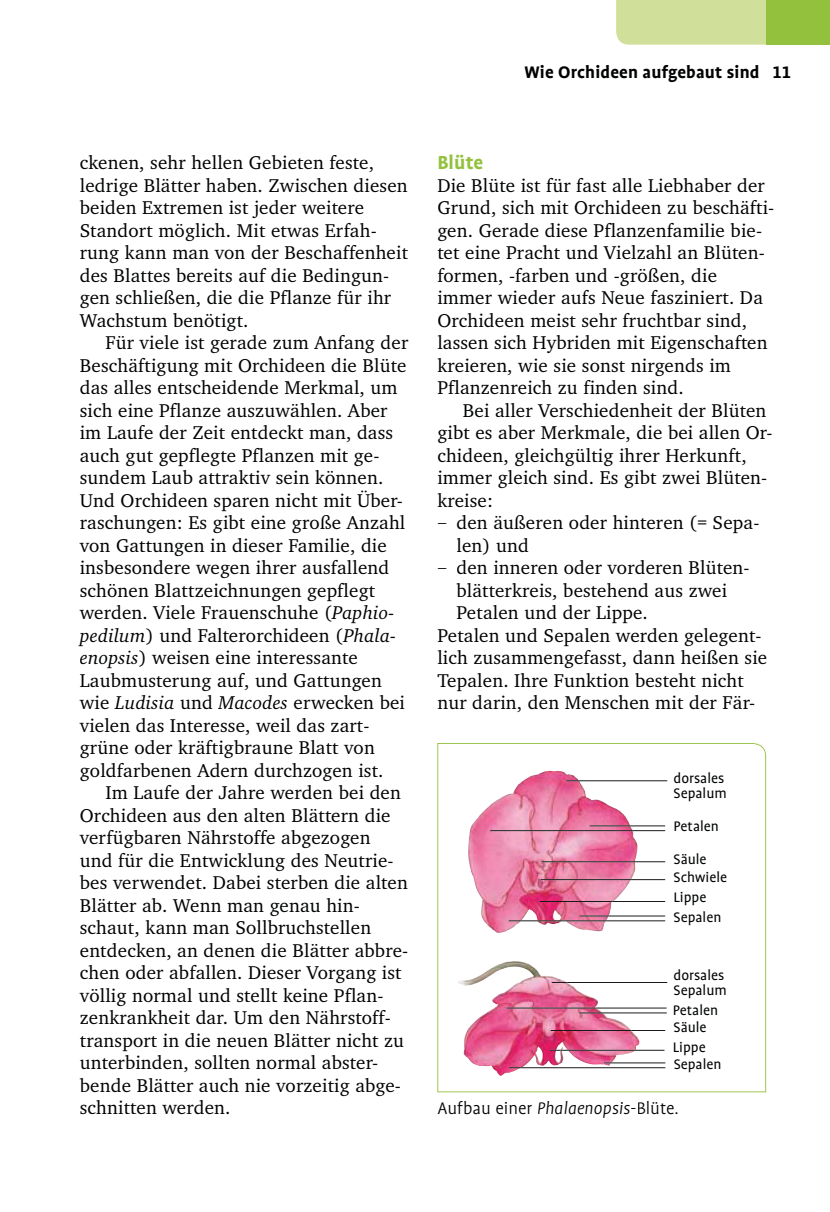
<style>
.page{position:relative;width:830px;height:1212px;background:#fff}
.page>*{position:absolute;margin:0;border:0;box-sizing:border-box;transform-origin:0 0}
.t1{font:700 21.38px "UV Profile";letter-spacing:.01em;color:#93c13e}
.t2{font:19.12px/22.5px "UV Charter";letter-spacing:.01em;color:#010202}
.t3{font:300 19.12px "UV Profile Tab";color:#010202}
.t4{font:700 19.12px "UV Profile Tab";letter-spacing:.01em;color:#010202}
.t5{font:15.75px/15.8px "UV Profile Tab";color:#010202}
.s1{font-style:italic}
</style>
<div class="page">
<div style="left:616px;top:0;width:149px;height:45px;background:#d0e09a"></div>
<div style="left:765px;top:0;width:64px;height:45px;background:#93c13e"></div>
<svg style="left:437px;top:743px;width:328px;height:349px"></svg>
<svg style="left:566px;top:780px;width:101px;height:1px"></svg>
<svg style="left:551px;top:982px;width:116px;height:1px"></svg>
<img style="left:506px;top:1007px;width:72px;height:1px">
<svg style="left:578px;top:1007px;width:88px;height:6px"></svg>
<hr style="left:629px;top:825px;width:36px;height:1px;background:#010202">
<img style="left:589px;top:825px;width:41px;height:1px">
<svg style="left:632px;top:830px;width:33px;height:1px"></svg>
<img style="left:490px;top:830px;width:142px;height:1px">
<svg style="left:634px;top:861px;width:31px;height:1px"></svg>
<img style="left:541px;top:861px;width:93px;height:1px">
<svg style="left:631px;top:1030px;width:34px;height:1px"></svg>
<img style="left:550px;top:1030px;width:81px;height:1px">
<svg style="left:635px;top:1050px;width:29px;height:1px"></svg>
<img style="left:549px;top:1050px;width:86px;height:1px">
<svg style="left:631px;top:879px;width:34px;height:1px"></svg>
<img style="left:540px;top:879px;width:91px;height:1px">
<svg style="left:612px;top:901px;width:53px;height:1px"></svg>
<img style="left:539px;top:901px;width:73px;height:1px">
<svg style="left:520px;top:915px;width:145px;height:6px"></svg>
<img style="left:508px;top:920px;width:98px;height:1px">
<svg style="left:508px;top:1062px;width:157px;height:6px"></svg>
<p class="t2" style="left:80px;top:152px;width:329px">ckenen, sehr hellen Gebieten feste, ledrige Blätter haben. Zwischen diesen beiden Extremen ist jeder weitere Standort möglich. Mit etwas Erfah&shy;rung kann man von der Beschaffenheit des Blattes bereits auf die Bedingun&shy;gen schließen, die die Pflanze für ihr Wachstum benötigt.</p>
<p class="t2" style="left:80px;top:332px;width:330px;text-indent:26px">Für viele ist gerade zum Anfang der Beschäftigung mit Orchideen die Blüte das alles entscheidende Merkmal, um sich eine Pflanze auszuwählen. Aber im Laufe der Zeit entdeckt man, dass auch gut gepflegte Pflanzen mit ge&shy;sundem Laub attraktiv sein können.<br>Und Orchideen sparen nicht mit Über&shy;raschungen: Es gibt eine große Anzahl von Gattungen in dieser Familie, die insbesondere wegen ihrer ausfallend schönen Blattzeichnungen gepflegt werden. Viele Frauenschuhe (<span class="s1">Paphio&shy;pedilum</span>) und Falterorchideen (<span class="s1">Phala&shy;enopsis</span>) weisen eine interessante Laubmusterung auf, und Gattungen wie <span class="s1">Ludisia</span> und <span class="s1">Macodes</span> erwecken bei vielen das Interesse, weil das zart&shy;grüne oder kräftigbraune Blatt von goldfarbenen Adern durchzogen ist.</p>
<p class="t2" style="left:80px;top:782px;width:330px;text-indent:26px">Im Laufe der Jahre werden bei den Orchideen aus den alten Blättern die verfügbaren Nährstoffe abgezogen<br>und für die Entwicklung des Neutrie&shy;bes verwendet. Dabei sterben die alten Blätter ab. Wenn man genau hin&shy;schaut, kann man Sollbruchstellen entdecken, an denen die Blätter abbre&shy;chen oder abfallen. Dieser Vorgang ist völlig normal und stellt keine Pflan&shy;zenkrankheit dar. Um den Nährstoff&shy;transport in die neuen Blätter nicht zu unterbinden, sollten normal abster&shy;bende Blätter auch nie vorzeitig abge&shy;schnitten werden.</p>
<p class="t4" style="left:524px;top:64px;width:268px">Wie Orchideen aufgebaut sind 11</p>
<p class="t1" style="left:437px;top:154px;width:47px">Blüte</p>
<p class="t2" style="left:437px;top:175px;width:338px">Die Blüte ist für fast alle Liebhaber der Grund, sich mit Orchideen zu beschäfti&shy;gen. Gerade diese Pflanzenfamilie bie&shy;tet eine Pracht und Vielzahl an Blüten&shy;formen, -farben und -größen, die immer wieder aufs Neue fasziniert. Da Orchideen meist sehr fruchtbar sind, lassen sich Hybriden mit Eigenschaften kreieren, wie sie sonst nirgends im Pflanzenreich zu finden sind.</p>
<p class="t2" style="left:462px;top:400px;width:305px">Bei aller Verschiedenheit der Blüten</p>
<p class="t2" style="left:437px;top:422px;width:336px">gibt es aber Merkmale, die bei allen Or-</p>
<p class="t2" style="left:437px;top:445px;width:310px">chideen, gleichgültig ihrer Herkunft,</p>
<p class="t2" style="left:437px;top:467px;width:331px">immer gleich sind. Es gibt zwei Blüten-</p>
<p class="t2" style="left:437px;top:490px;width:57px">kreise:</p>
<p class="t2" style="left:437px;top:512px;width:323px">− den äußeren oder hinteren (= Sepa-</p>
<p class="t2" style="left:456px;top:535px;width:74px">len) und</p>
<p class="t2" style="left:437px;top:557px;width:313px">− den inneren oder vorderen Blüten-</p>
<p class="t2" style="left:456px;top:580px;width:272px">blätterkreis, bestehend aus zwei</p>
<p class="t2" style="left:456px;top:602px;width:193px">Petalen und der Lippe.</p>
<p class="t2" style="left:437px;top:625px;width:325px">Petalen und Sepalen werden gelegent-</p>
<p class="t2" style="left:437px;top:647px;width:331px">lich zusammengefasst, dann heißen sie</p>
<p class="t2" style="left:437px;top:670px;width:308px">Tepalen. Ihre Funktion besteht nicht</p>
<p class="t2" style="left:437px;top:692px;width:319px">nur darin, den Menschen mit der Fär-</p>
<p class="t5" style="left:673px;top:771px;width:55px">dorsales<br>Sepalum</p>
<p class="t5" style="left:673px;top:820px;width:47px">Petalen</p>
<p class="t5" style="left:673px;top:852px;width:35px">Säule</p>
<p class="t5" style="left:673px;top:868px;width:55px;line-height:20px">Schwiele<br>Lippe<br>Sepalen</p>
<p class="t5" style="left:673px;top:968px;width:55px">dorsales<br>Sepalum</p>
<p class="t5" style="left:672px;top:1003px;width:47px">Petalen</p>
<p class="t5" style="left:672px;top:1019px;width:35px;line-height:19.8px">Säule<br>Lippe</p>
<p class="t5" style="left:673px;top:1057px;width:49px">Sepalen</p>
<p class="t3" style="left:437px;top:1101px;width:243px">Aufbau einer <span class="s1">Phalaenopsis</span>-Blüte.</p>
</div>
